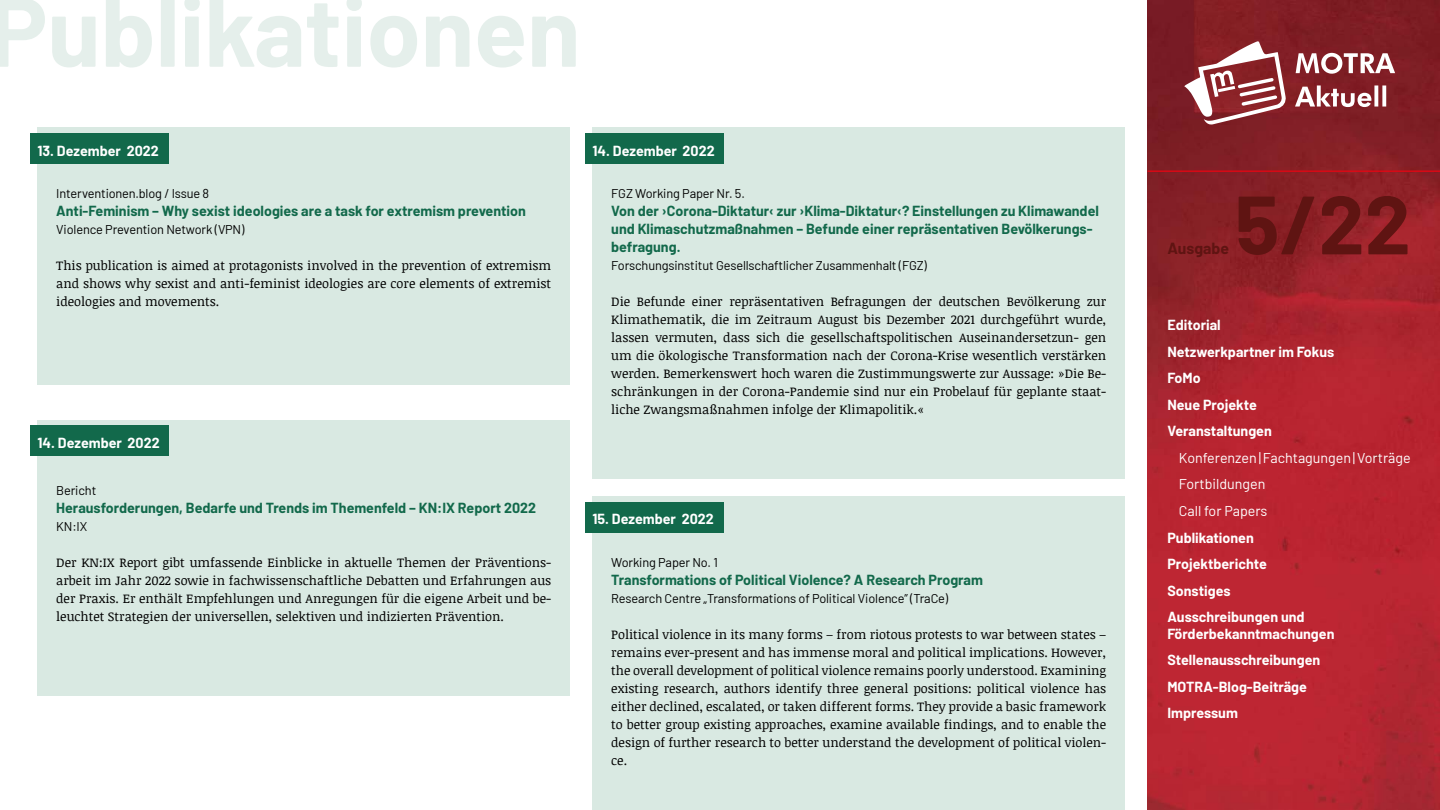
<style>
.page{position:relative;width:1440px;height:810px;background:#fff}
.page>*{position:absolute;margin:0;border:0;box-sizing:border-box;transform-origin:0 0}
.t1{font:700 97.5px "Barlow";color:#e5efeb}
.t2{font:700 82.5px "Barlow";color:#5f1412}
.t3{font:700 15.75px "Barlow";color:#5f1412}
.t4{font:700 14.25px/18px "Barlow";color:#12694b}
.t5{font:700 14.25px/26.5px "Barlow";color:#fff}
.t6{font:14.25px/26.5px "Barlow";color:#fff}
.t7{font:12.75px/18px "Noticia Text";color:#000;text-align:justify}
.t8{font:12.75px "Barlow";letter-spacing:-.01em;color:#000}
</style>
<div class="page">
<img style="left:1148px;top:0;width:292px;height:810px">
<hr style="left:1148px;top:171px;width:292px;height:1px;background:#e30613">
<svg style="left:1295px;top:85px;width:91px;height:22px"></svg>
<svg style="left:1296px;top:53px;width:99px;height:21px"></svg>
<svg style="left:1184px;top:41px;width:102px;height:84px"></svg>
<div style="left:38px;top:128px;width:532px;height:257px;background:#d9e9e2"></div>
<div style="left:30px;top:133px;width:139px;height:31px;background:#12694b"></div>
<div style="left:38px;top:420px;width:532px;height:275px;background:#d9e9e2"></div>
<div style="left:30px;top:426px;width:139px;height:30px;background:#12694b"></div>
<div style="left:592px;top:128px;width:533px;height:351px;background:#d9e9e2"></div>
<div style="left:585px;top:133px;width:139px;height:31px;background:#12694b"></div>
<div style="left:592px;top:496px;width:533px;height:314px;background:#d9e9e2"></div>
<div style="left:585px;top:502px;width:139px;height:30px;background:#12694b"></div>
<h1 class="t1" style="left:-11px;top:-41px;width:593px">Publikationen</h1>
<p class="t5" style="left:38px;top:136px;width:123px">13. Dezember 2022</p>
<p class="t8" style="left:56px;top:184px;width:154px">Interventionen.blog / Issue 8</p>
<p class="t4" style="left:56px;top:201px;width:471px">Anti-Feminism – Why sexist ideologies are a task for extremism prevention</p>
<p class="t8" style="left:56px;top:220px;width:190px">Violence Prevention Network (VPN)</p>
<p class="t7" style="left:56px;top:256px;width:496px">This publication is aimed at protagonists involved in the prevention of extremism and shows why sexist and anti-feminist ideologies are core elements of extremist ideologies and movements.</p>
<p class="t5" style="left:38px;top:429px;width:124px">14. Dezember 2022</p>
<p class="t8" style="left:56px;top:481px;width:42px">Bericht</p>
<p class="t4" style="left:56px;top:498px;width:481px">Herausforderungen, Bedarfe und Trends im Themenfeld – KN:IX Report 2022</p>
<p class="t8" style="left:56px;top:517px;width:33px">KN:IX</p>
<p class="t7" style="left:56px;top:553px;width:497px">Der KN:IX Report gibt umfassende Einblicke in aktuelle Themen der Präventions&shy;arbeit im Jahr 2022 sowie in fachwissenschaftliche Debatten und Erfahrungen aus der Praxis. Er enthält Empfehlungen und Anregungen für die eigene Arbeit und be&shy;leuchtet Strategien der universellen, selektiven und indizierten Prävention.</p>
<p class="t5" style="left:592px;top:136px;width:124px">14. Dezember 2022</p>
<p class="t8" style="left:611px;top:184px;width:135px">FGZ Working Paper Nr. 5.</p>
<p class="t4" style="left:611px;top:201px;width:489px">Von der ›Corona-Diktatur‹ zur ›Klima-Diktatur‹? Einstellungen zu Klimawandel und Klimaschutzmaßnahmen – Befunde einer repräsentativen Bevölkerungs&shy;befragung.</p>
<p class="t8" style="left:611px;top:256px;width:317px">Forschungsinstitut Gesellschaftlicher Zusammenhalt (FGZ)</p>
<p class="t7" style="left:611px;top:292px;width:497px">Die Befunde einer repräsentativen Befragungen der deutschen Bevölkerung zur Klimathematik, die im Zeitraum August bis Dezember 2021 durchgeführt wurde, lassen vermuten, dass sich die gesellschaftspolitischen Auseinandersetzun- gen um die ökologische Transformation nach der Corona-Krise wesentlich verstärken werden. Bemerkenswert hoch waren die Zustimmungswerte zur Aussage: »Die Be&shy;schränkungen in der Corona-Pandemie sind nur ein Probelauf für geplante staat&shy;liche Zwangsmaßnahmen infolge der Klimapolitik.«</p>
<p class="t5" style="left:592px;top:505px;width:123px">15. Dezember 2022</p>
<p class="t8" style="left:611px;top:553px;width:108px">Working Paper No. 1</p>
<p class="t4" style="left:611px;top:570px;width:373px">Transformations of Political Violence? A Research Program</p>
<p class="t8" style="left:611px;top:589px;width:339px">Research Centre „Transformations of Political Violence” (TraCe)</p>
<p class="t7" style="left:611px;top:625px;width:497px">Political violence in its many forms – from riotous protests to war between states – remains ever-present and has immense moral and political implications. However, the overall development of political violence remains poorly understood. Examining existing research, authors identify three general positions: political violence has either declined, escalated, or taken different forms. They provide a basic framework to better group existing approaches, examine available findings, and to enable the design of further research to better understand the development of political violen&shy;ce.</p>
<p class="t3" style="left:1167px;top:237px;width:63px">Ausgabe</p>
<h2 class="t2" style="left:1235px;top:164px;width:177px">5/22</h2>
<p class="t5" style="left:1167px;top:311px;width:168px">Editorial<br>Netzwerkpartner im Fokus<br>FoMo<br>Neue Projekte<br>Veranstaltungen</p>
<p class="t6" style="left:1179px;top:443px;width:233px">Konferenzen|Fachtagungen|Vorträge<br>Fortbildungen<br>Call for Papers</p>
<p class="t5" style="left:1167px;top:523px;width:139px">Publikationen<br>Projektberichte<br>Sonstiges<br>Ausschreibungen und</p>
<p class="t5" style="left:1167px;top:619px;width:169px">Förderbekanntmachungen<br>Stellenausschreibungen<br>MOTRA-Blog-Beiträge<br>Impressum</p>
</div>
